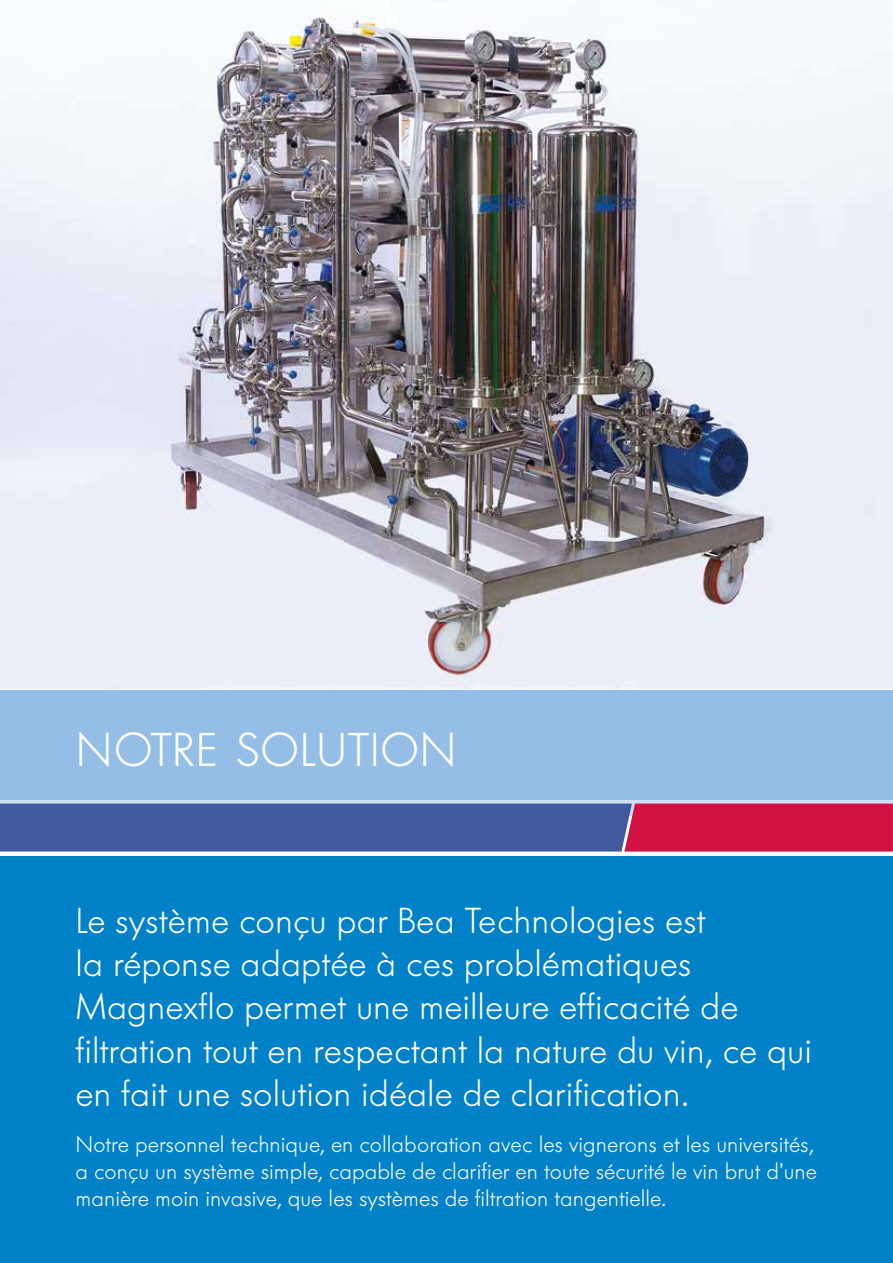
<style>
.page{position:relative;width:893px;height:1263px;background:#fff}
.page>*{position:absolute;margin:0;border:0;box-sizing:border-box;transform-origin:0 0}
.t1{font:300 47.25px "Futura BQ";color:#fff}
.t2{font:300 36px/43.2px "Futura BQ";color:#fff}
.t3{font:300 22.5px/27px "Futura BQ";color:#fff}
</style>
<div class="page">
<img style="left:0;top:0;width:893px;height:689px">
<div style="left:0;top:856px;width:893px;height:407px;background:#0081c8"></div>
<div style="left:0;top:690px;width:893px;height:110px;background:#94bee5"></div>
<div style="left:0;top:748px;width:893px;height:67px;background:#94bee5"></div>
<svg style="left:0;top:803px;width:893px;height:48px;background:#6d4685"></svg>
<h1 class="t1" style="left:76px;top:722px;width:383px">NOTRE SOLUTION</h1>
<h2 class="t2" style="left:76px;top:899px;width:738px">Le système conçu par Bea Technologies est<br>la réponse adaptée à ces problématiques Magnexflo permet une meilleure efficacité de filtration tout en respectant la nature du vin, ce qui en fait une solution idéale de clarification.</h2>
<p class="t3" style="left:76px;top:1130px;width:743px">Notre personnel technique, en collaboration avec les vignerons et les universités, a conçu un système simple, capable de clarifier en toute sécurité le vin brut d’une manière moin invasive, que les systèmes de filtration tangentielle.</p>
</div>
